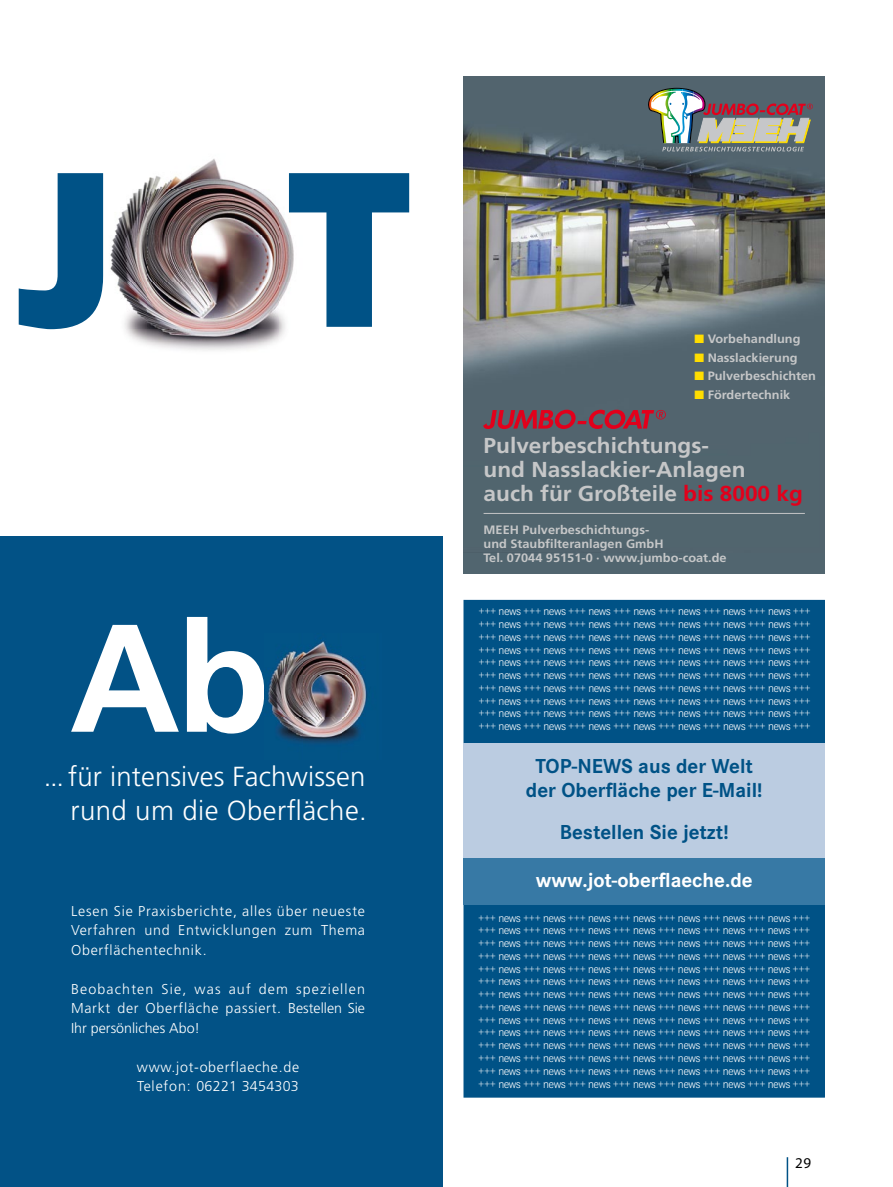
<style>
.page{position:relative;width:893px;height:1187px;background:#fff}
.page>*{position:absolute;margin:0;border:0;box-sizing:border-box;transform-origin:0 0}
.t1{font:300 27.6px/33px "Frutiger LT Std";letter-spacing:.005em;color:#fff;text-align:right}
.t2{font:700 21.6px/24.3px "Frutiger";color:#c6c7c8;scale:1.05 1}
.t3{font:700 21px/24px "Corporate S";color:#005286;text-align:center}
.t4{font:700 21px "Corporate S";color:#fff}
.t5{font:15px "Myriad Pro";color:#000}
.t6{font:300 14.25px/19.5px "Frutiger LT Std";letter-spacing:.05em;color:#fff;text-align:justify}
.t7{font:700 12.15px/14.2px "Frutiger";color:#c6c7c8;scale:1.05 1}
.t8{font:300 12px/12.8px "Corporate S";letter-spacing:-.045em;color:#fff;text-align:justify}
.s1{color:#fd0}
.s2{color:#e2001b}
</style>
<div class="page">
<svg style="left:787px;top:1157px;width:1px;height:29px"></svg>
<div style="left:463px;top:77px;width:362px;height:497px;background:#51656f"></div>
<img style="left:463px;top:87px;width:362px;height:427px">
<img style="left:648px;top:88px;width:165px;height:63px">
<svg style="left:483px;top:409px;width:183px;height:20px"></svg>
<hr style="left:484px;top:513px;width:321px;height:1px;background:#c6c7c8">
<div style="left:464px;top:600px;width:360px;height:496px;background:#005286"></div>
<div style="left:463px;top:743px;width:362px;height:114px;background:#bbcce1"></div>
<div style="left:463px;top:857px;width:362px;height:47px;background:#3779a5"></div>
<img style="left:103px;top:159px;width:186px;height:192px">
<div style="left:0;top:536px;width:442px;height:650px;background:#025286"></div>
<svg style="left:289px;top:173px;width:120px;height:154px"></svg>
<svg style="left:19px;top:173px;width:84px;height:156px"></svg>
<svg style="left:71px;top:617px;width:193px;height:116px"></svg>
<img style="left:268px;top:641px;width:99px;height:102px">
<h1 class="t1" style="left:44px;top:760px;width:324px">... für intensives Fachwissen rund um die Oberfläche.</h1>
<p class="t6" style="left:71px;top:901px;width:295px">Lesen Sie Praxisberichte, alles über neueste Verfahren und Entwicklungen zum Thema Oberflächentechnik.</p>
<p class="t6" style="left:71px;top:979px;width:295px">Beobachten Sie, was auf dem speziellen Markt der Oberfläche passiert. Bestellen Sie Ihr persönliches Abo!</p>
<p class="t6" style="left:137px;top:1057px;width:164px">www.jot-oberflaeche.de<br>Telefon: 06221 3454303</p>
<p class="t7" style="left:694px;top:331px;width:103px"><span class="s1">■</span> Vorbehandlung</p>
<p class="t7" style="left:694px;top:350px;width:100px"><span class="s1">■</span> Nasslackierung</p>
<p class="t7" style="left:694px;top:369px;width:117px"><span class="s1">■</span> Pulverbeschichten</p>
<p class="t7" style="left:694px;top:388px;width:93px"><span class="s1">■</span> Fördertechnik</p>
<h2 class="t2" style="left:484px;top:432px;width:306px">Pulverbeschichtungs-<br>und Nasslackier-Anlagen<br>auch für Großteile <span class="s2">bis 8000 kg</span></h2>
<p class="t7" style="left:484px;top:522px;width:233px">MEEH Pulverbeschichtungs-<br>und Staubfilteranlagen GmbH<br>Tel. 07044 95151-0 · www.jumbo-coat.de</p>
<p class="t8" style="left:478px;top:605px;width:334px">+++ news +++ news +++ news +++ news +++ news +++ news +++ news +++ +++ news +++ news +++ news +++ news +++ news +++ news +++ news +++ +++ news +++ news +++ news +++ news +++ news +++ news +++ news +++ +++ news +++ news +++ news +++ news +++ news +++ news +++ news +++ +++ news +++ news +++ news +++ news +++ news +++ news +++ news +++ +++ news +++ news +++ news +++ news +++ news +++ news +++ news +++ +++ news +++ news +++ news +++ news +++ news +++ news +++ news +++ +++ news +++ news +++ news +++ news +++ news +++ news +++ news +++ +++ news +++ news +++ news +++ news +++ news +++ news +++ news +++ +++ news +++ news +++ news +++ news +++ news +++ news +++ news +++</p>
<h3 class="t3" style="left:526px;top:754px;width:238px">TOP-NEWS aus der Welt der Oberfläche per E-Mail!</h3>
<h3 class="t3" style="left:560px;top:820px;width:170px">Bestellen Sie jetzt!</h3>
<h3 class="t4" style="left:536px;top:868px;width:218px">www.jot-oberflaeche.de</h3>
<p class="t8" style="left:478px;top:911px;width:334px">+++ news +++ news +++ news +++ news +++ news +++ news +++ news +++</p>
<p class="t8" style="left:478px;top:924px;width:334px">+++ news +++ news +++ news +++ news +++ news +++ news +++ news +++</p>
<p class="t8" style="left:478px;top:936px;width:334px">+++ news +++ news +++ news +++ news +++ news +++ news +++ news +++</p>
<p class="t8" style="left:478px;top:949px;width:334px">+++ news +++ news +++ news +++ news +++ news +++ news +++ news +++</p>
<p class="t8" style="left:478px;top:962px;width:334px">+++ news +++ news +++ news +++ news +++ news +++ news +++ news +++</p>
<p class="t8" style="left:478px;top:975px;width:334px">+++ news +++ news +++ news +++ news +++ news +++ news +++ news +++</p>
<p class="t8" style="left:478px;top:987px;width:334px">+++ news +++ news +++ news +++ news +++ news +++ news +++ news +++</p>
<p class="t8" style="left:478px;top:1000px;width:334px">+++ news +++ news +++ news +++ news +++ news +++ news +++ news +++</p>
<p class="t8" style="left:478px;top:1013px;width:334px">+++ news +++ news +++ news +++ news +++ news +++ news +++ news +++</p>
<p class="t8" style="left:478px;top:1026px;width:334px">+++ news +++ news +++ news +++ news +++ news +++ news +++ news +++</p>
<p class="t8" style="left:478px;top:1038px;width:334px">+++ news +++ news +++ news +++ news +++ news +++ news +++ news +++</p>
<p class="t8" style="left:478px;top:1051px;width:334px">+++ news +++ news +++ news +++ news +++ news +++ news +++ news +++</p>
<p class="t8" style="left:478px;top:1064px;width:334px">+++ news +++ news +++ news +++ news +++ news +++ news +++ news +++</p>
<p class="t8" style="left:478px;top:1077px;width:334px">+++ news +++ news +++ news +++ news +++ news +++ news +++ news +++</p>
<p class="t5" style="left:795px;top:1154px;width:18px">29</p>
</div>
